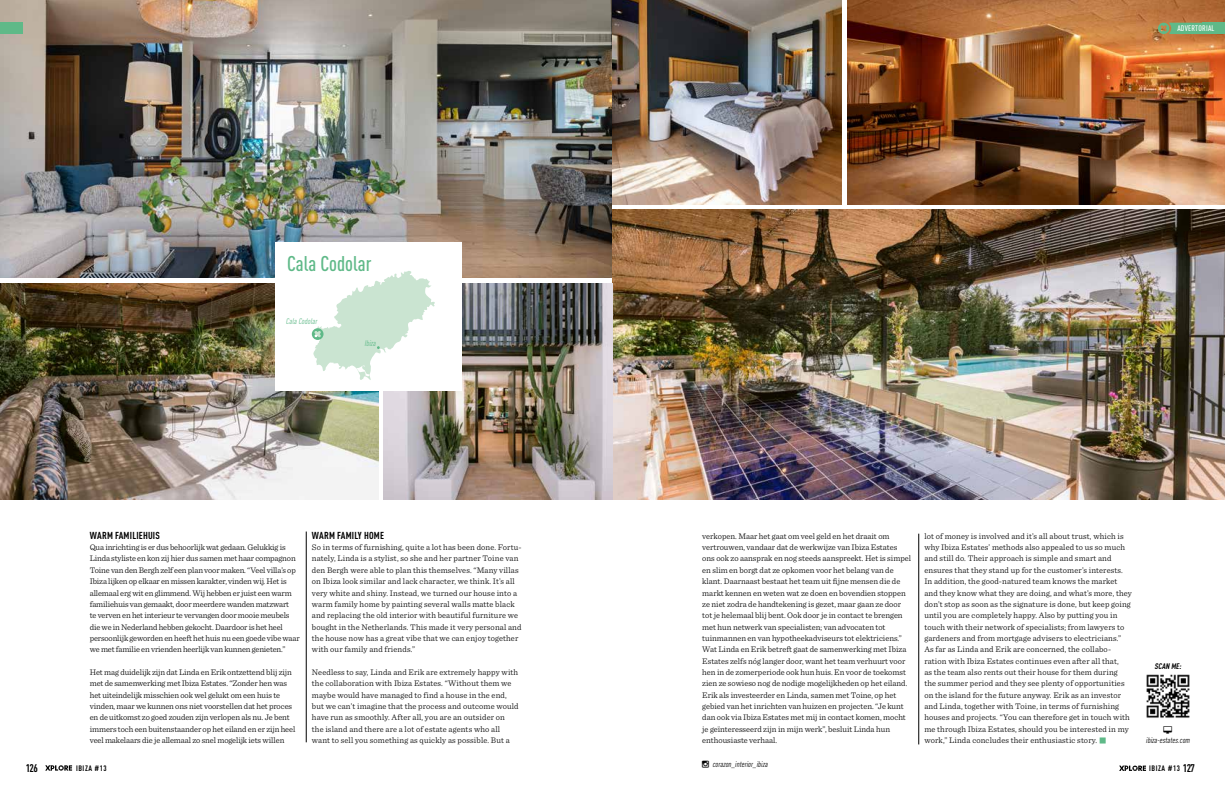
<style>
.page{position:relative;width:1225px;height:794px;background:#fff}
.page>*{position:absolute;margin:0;border:0;box-sizing:border-box;transform-origin:0 0}
.t1{font:500 21px "DIN Cond";color:#5fb988}
.t2{font:700 11px "DIN Cond";color:#000}
.t3{font:700 10px "DIN Cond";letter-spacing:.02em;color:#000}
.t4{font:300 8.5px/11.3px "Sentinel";color:#000}
.t5{font:italic 8px "DIN Cond";color:#000}
.t6{font:italic 8px "DIN Cond";color:#5fb988}
.t7{font:500 8px "DIN Cond";letter-spacing:.03em;color:#fff}
.t8{font:italic 700 8px "DIN Cond";color:#000}
.t9{font:700 7.8px "DIN Cond";letter-spacing:.07em;color:#000}
.s1{font-size:11px}
</style>
<div class="page">
<img style="left:0;top:0;width:612px;height:278px">
<img style="left:612px;top:210px;width:613px;height:289px">
<hr style="left:306px;top:531px;width:1px;height:211px;background:#000">
<hr style="left:918px;top:533px;width:1px;height:211px;background:#000">
<img style="left:384px;top:283px;width:229px;height:216px">
<img style="left:613px;top:0;width:229px;height:204px">
<img style="left:0;top:283px;width:378px;height:216px">
<img style="left:847px;top:0;width:378px;height:204px">
<div style="left:276px;top:242px;width:186px;height:149px;background:#fff"></div>
<svg style="left:312px;top:271px;width:123px;height:109px"></svg>
<img style="left:1146px;top:674px;width:44px;height:44px">
<svg style="left:23px;top:23px;width:44px;height:11px"></svg>
<div style="left:0;top:23px;width:23px;height:11px;background:#5fb988"></div>
<svg style="left:1119px;top:765px;width:27px;height:6px"></svg>
<svg style="left:45px;top:765px;width:27px;height:5px"></svg>
<svg style="left:1158px;top:23px;width:44px;height:11px"></svg>
<div style="left:1202px;top:23px;width:23px;height:11px;background:#5fb988"></div>
<h1 class="t1" style="left:287px;top:251px;width:86px">Cala Codolar</h1>
<p class="t6" style="left:286px;top:316px;width:34px">Cala Codolar</p>
<p class="t6" style="left:364px;top:338px;width:14px">Ibiza</p>
<p class="t3" style="left:90px;top:529px;width:72px">WARM FAMILIEHUIS</p>
<p class="t4" style="left:90px;top:541px;width:211px">Qua inrichting is er dus behoorlijk wat gedaan. Gelukkig is Linda styliste en kon zij hier dus samen met haar compagnon Toine van den Bergh zelf een plan voor maken. “Veel villa’s op Ibiza lijken op elkaar en missen karakter, vinden wij. Het is allemaal erg wit en glimmend. Wij hebben er juist een warm familiehuis van gemaakt, door meerdere wanden matzwart<br>te verven en het interieur te vervangen door mooie meubels die we in Nederland hebben gekocht. Daardoor is het heel persoonlijk geworden en heeft het huis nu een goede vibe waar we met familie en vrienden heerlijk van kunnen genieten.”</p>
<p class="t4" style="left:90px;top:666px;width:207px">Het mag duidelijk zijn dat Linda en Erik ontzettend blij zijn met de samenwerking met Ibiza Estates. “Zonder hen was het uiteindelijk misschien ook wel gelukt om een huis te vinden, maar we kunnen ons niet voorstellen dat het proces en de uitkomst zo goed zouden zijn verlopen als nu. Je bent immers toch een buitenstaander op het eiland en er zijn heel veel makelaars die je allemaal zo snel mogelijk iets willen</p>
<p class="t3" style="left:312px;top:529px;width:74px">WARM FAMILY HOME</p>
<p class="t4" style="left:312px;top:541px;width:211px">So in terms of furnishing, quite a lot has been done. Fortu&shy;nately, Linda is a stylist, so she and her partner Toine van den Bergh were able to plan this themselves. “Many villas on Ibiza look similar and lack character, we think. It’s all very white and shiny. Instead, we turned our house into a warm family home by painting several walls matte black and replacing the old interior with beautiful furniture we bought in the Netherlands. This made it very personal and the house now has a great vibe that we can enjoy together with our family and friends.”</p>
<p class="t4" style="left:312px;top:666px;width:208px">Needless to say, Linda and Erik are extremely happy with the collaboration with Ibiza Estates. “Without them we maybe would have managed to find a house in the end, but we can’t imagine that the process and outcome would have run as smoothly. After all, you are an outsider on the island and there are a lot of estate agents who all want to sell you something as quickly as possible. But a</p>
<p class="t7" style="left:1177px;top:24px;width:39px">ADVERTORIAL</p>
<p class="t4" style="left:702px;top:530px;width:210px">verkopen. Maar het gaat om veel geld en het draait om vertrouwen, vandaar dat de werkwijze van Ibiza Estates ons ook zo aansprak en nog steeds aanspreekt. Het is simpel en slim en borgt dat ze opkomen voor het belang van de klant. Daarnaast bestaat het team uit fijne mensen die de markt kennen en weten wat ze doen en bovendien stoppen ze niet zodra de handtekening is gezet, maar gaan ze door tot je helemaal blij bent. Ook door je in contact te brengen met hun netwerk van specialisten; van advocaten tot tuinmannen en van hypotheekadviseurs tot elektriciens.” Wat Linda en Erik betreft gaat de samenwerking met Ibiza Estates zelfs nóg langer door, want het team verhuurt voor hen in de zomerperiode ook hun huis. En voor de toekomst zien ze sowieso nog de nodige mogelijkheden op het eiland.<br>Erik als investeerder en Linda, samen met Toine, op het gebied van het inrichten van huizen en projecten. “Je kunt dan ook via Ibiza Estates met mij in contact komen, mocht je geïnteresseerd zijn in mijn werk”, besluit Linda hun enthousiaste verhaal.</p>
<p class="t4" style="left:924px;top:530px;width:209px">lot of money is involved and it’s all about trust, which is why Ibiza Estates’ methods also appealed to us so much and still do. Their approach is simple and smart and ensures that they stand up for the customer’s interests.<br>In addition, the good-natured team knows the market and they know what they are doing, and what’s more, they don’t stop as soon as the signature is done, but keep going until you are completely happy. Also by putting you in touch with their network of specialists; from lawyers to gardeners and from mortgage advisers to electricians.” As far as Linda and Erik are concerned, the collabo&shy;ration with Ibiza Estates continues even after all that,<br>as the team also rents out their house for them during<br>the summer period and they see plenty of opportunities on the island for the future anyway. Erik as an investor and Linda, together with Toine, in terms of furnishing houses and projects. “You can therefore get in touch with me through Ibiza Estates, should you be interested in my work,” Linda concludes their enthusiastic story.</p>
<p class="t8" style="left:1154px;top:661px;width:30px">SCAN ME:</p>
<p class="t5" style="left:1145px;top:735px;width:47px">ibiza-estates.com</p>
<p class="t5" style="left:712px;top:759px;width:58px">corazon_interior_ibiza</p>
<p class="t2" style="left:26px;top:761px;width:13px">126</p>
<p class="t9" style="left:76px;top:763px;width:32px">IBIZA #13</p>
<p class="t9" style="left:1149px;top:764px;width:47px">IBIZA #13 <span class="s1">127</span></p>
</div>
